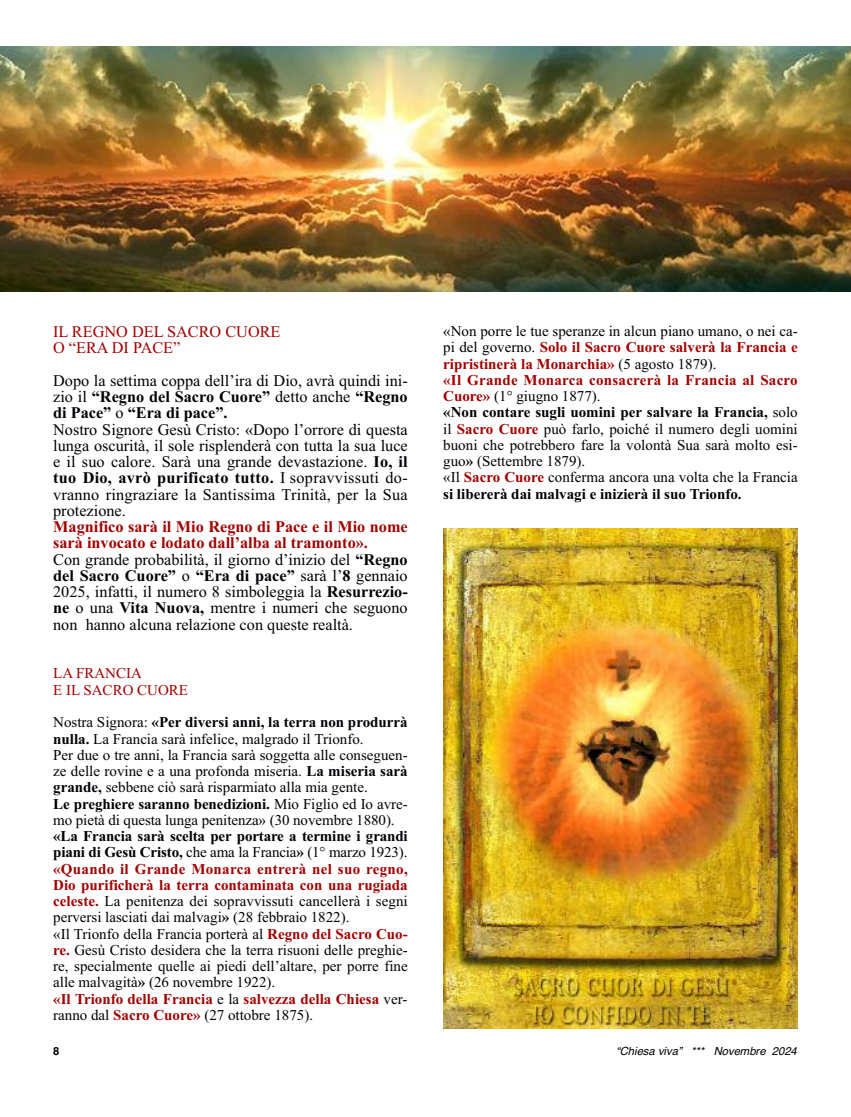
<style>
.page{position:relative;width:851px;height:1117px;background:#fff}
.page>*{position:absolute;margin:0;border:0;box-sizing:border-box;transform-origin:0 0}
.t1{font:16.25px/16.2px "Times New Roman";color:#000006}
.t2{font:16.25px/16.2px "Times New Roman";color:#a20000}
.t3{font:15px/16.2px "Times New Roman";color:#000006}
.t4{font:15px/16.2px "Times New Roman";color:#a20000}
.t5{font:italic 11.25px "Helvetica";color:#000006}
.t6{font:700 11.25px "Helvetica";color:#000006}
.s1{font-weight:700}
.s2{font-weight:700;color:#a20000}
</style>
<div class="page">
<img style="left:0;top:46px;width:850px;height:245px">
<img style="left:443px;top:528px;width:354px;height:500px">
<p class="t2" style="left:53px;top:323px;width:229px">IL REGNO DEL SACRO CUORE<br>O “ERA DI PACE”</p>
<p class="t1" style="left:53px;top:372px;width:356px">Dopo la settima coppa dell’ira di Dio, avrà quindi ini&shy;zio il <span class="s1">“Regno del Sacro Cuore”</span> detto anche <span class="s1">“Regno di Pace”</span> o <span class="s1">“Era di pace”.<br></span>Nostro Signore Gesù Cristo: «Dopo l’orrore di questa lunga oscurità, il sole risplenderà con tutta la sua luce e il suo calore. Sarà una grande devastazione. <span class="s1">Io, il tuo Dio, avrò purificato tutto.</span> I sopravvissuti do&shy;vranno ringraziare la Santissima Trinità, per la Sua protezione.</p>
<p class="t1" style="left:53px;top:518px;width:356px"><span class="s2">Magnifico sarà il Mio Regno di Pace e il Mio nome sarà invocato e lodato dall’alba al tramonto».<br></span>Con grande probabilità, il giorno d’inizio del <span class="s1">“Regno del Sacro Cuore”</span> o <span class="s1">“Era di pace”</span> sarà l’<span class="s1">8</span> gennaio 2025, infatti, il numero 8 simboleggia la <span class="s1">Resurrezio&shy;ne</span> o una <span class="s1">Vita Nuova,</span> mentre i numeri che seguono non hanno alcuna relazione con queste realtà.</p>
<p class="t4" style="left:53px;top:665px;width:136px">LA FRANCIA<br>E IL SACRO CUORE</p>
<p class="t3" style="left:53px;top:713px;width:356px">Nostra Signora: <span class="s1">«Per diversi anni, la terra non produrrà nulla.</span> La Francia sarà infelice, malgrado il Trionfo.<br>Per due o tre anni, la Francia sarà soggetta alle conseguen&shy;ze delle rovine e a una profonda miseria. <span class="s1">La miseria sarà grande,</span> sebbene ciò sarà risparmiato alla mia gente.<br><span class="s1">Le preghiere saranno benedizioni.</span> Mio Figlio ed Io avre&shy;mo pietà di questa lunga penitenza» (30 novembre 1880).</p>
<p class="t3" style="left:53px;top:827px;width:356px"><span class="s1">«La Francia sarà scelta per portare a termine i grandi piani di Gesù Cristo,</span> che ama la Francia<span class="s1">»</span> (1° marzo 1923). <span class="s2">«Quando il Grande Monarca entrerà nel suo regno, Dio purificherà la terra contaminata con una rugiada celeste.</span> La penitenza dei sopravvissuti cancellerà i segni perversi lasciati dai malvagi<span class="s1">»</span> (28 febbraio 1822).<br>«Il Trionfo della Francia porterà al <span class="s2">Regno del Sacro Cuo&shy;re.</span> Gesù Cristo desidera che la terra risuoni delle preghie&shy;re, specialmente quelle ai piedi dell’altare, per porre fine alle malvagità<span class="s1">»</span> (26 novembre 1922).<br><span class="s2">«Il Trionfo della Francia</span> e la <span class="s2">salvezza della Chiesa</span> ver&shy;ranno dal <span class="s2">Sacro Cuore»</span> (27 ottobre 1875).</p>
<p class="t3" style="left:443px;top:323px;width:356px">«Non porre le tue speranze in alcun piano umano, o nei ca&shy;pi del governo. <span class="s2">Solo il Sacro Cuore salverà la Francia e ripristinerà la Monarchia»</span> (5 agosto 1879).<br><span class="s2">«Il Grande Monarca consacrerà la Francia al Sacro Cuore»</span> (1° giugno 1877).<br><span class="s1">«Non contare sugli uomini per salvare la Francia,</span> solo il <span class="s2">Sacro Cuore</span> può farlo, poiché il numero degli uomini buoni che potrebbero fare la volontà Sua sarà molto esi&shy;guo<span class="s1">»</span> (Settembre 1879).<br>«Il <span class="s2">Sacro Cuore</span> conferma ancora una volta che la Francia <span class="s1">si libererà dai malvagi e inizierà il suo Trionfo.</span></p>
<p class="t6" style="left:53px;top:1043px;width:8px">8</p>
<p class="t5" style="left:616px;top:1043px;width:182px">“Chiesa viva” *** Novembre 2024</p>
</div>
